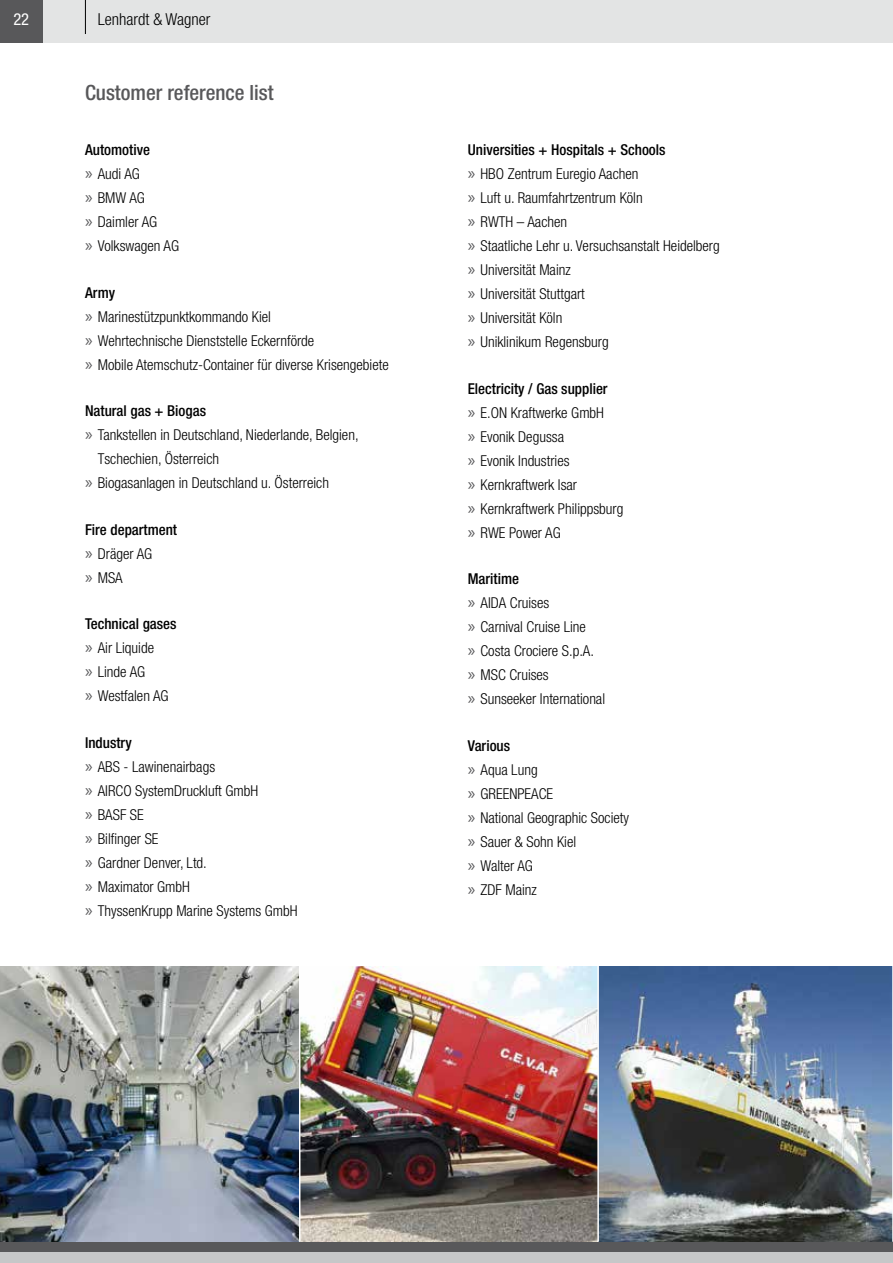
<style>
.page{position:relative;width:893px;height:1263px;background:#fff}
.page>*{position:absolute;margin:0;border:0;box-sizing:border-box;transform-origin:0 0}
.t1{font:500 condensed 21px "Helvetica Neue LT Std";color:#58585a}
.t2{font:300 condensed 16.5px "Helvetica Neue LT Std";color:#000}
.t3{font:condensed 16.5px "Helvetica Neue LT Std";color:#fff}
.t4{font:300 condensed 15px/24px "Helvetica Neue LT Std";color:#000}
.t5{font:500 condensed 15px/24px "Helvetica Neue LT Std";color:#000}
.s1{font-weight:500}
.s2{font-family:"Myriad Pro";font-weight:400;font-stretch:normal;font-size:18px;color:#58585a}
.s3{font-weight:300}
</style>
<div class="page">
<div style="left:0;top:0;width:893px;height:43px;background:#e3e4e4"></div>
<div style="left:0;top:0;width:43px;height:43px;background:#58585a"></div>
<hr style="left:85px;top:0;width:1px;height:34px;background:#000">
<div style="left:0;top:1242px;width:893px;height:10px;background:#58585a"></div>
<div style="left:0;top:1252px;width:893px;height:11px;background:#c6c7c8"></div>
<img style="left:0;top:966px;width:892px;height:276px">
<hr style="left:299px;top:960px;width:1px;height:282px;background:#fff">
<hr style="left:597px;top:960px;width:2px;height:282px;background:#fff">
<p class="t3" style="left:13px;top:10px;width:17px">22</p>
<p class="t2" style="left:98px;top:9px;width:114px">Lenhardt &amp; Wagner</p>
<h1 class="t1" style="left:85px;top:80px;width:190px">Customer reference list</h1>
<p class="t4" style="left:85px;top:138px;width:96px"><span class="s1">Automotive<br></span><span class="s2">»</span> Audi AG<br><span class="s2">»</span> BMW AG<br><span class="s2">»</span> Daimler AG<br><span class="s2">»</span> Volkswagen AG</p>
<p class="t4" style="left:85px;top:280px;width:305px"><span class="s1">Army<br></span><span class="s2">»</span> Marinestützpunktkommando Kiel<br><span class="s2">»</span> Wehrtechnische Dienststelle Eckernförde<br><span class="s2">»</span> Mobile Atemschutz-Container für diverse Krisengebiete</p>
<p class="t5" style="left:85px;top:399px;width:123px">Natural gas + Biogas</p>
<p class="t4" style="left:85px;top:423px;width:275px"><span class="s2">»</span> Tankstellen in Deutschland, Niederlande, Belgien,</p>
<p class="t4" style="left:98px;top:447px;width:123px">Tschechien, Österreich</p>
<p class="t4" style="left:85px;top:471px;width:245px"><span class="s2">»</span> Biogasanlagen in Deutschland u. Österreich</p>
<p class="t5" style="left:85px;top:517px;width:94px">Fire department <span class="s2">»</span> <span class="s3">Dräger AG<br></span><span class="s2">»</span> <span class="s3">MSA</span></p>
<p class="t4" style="left:85px;top:612px;width:93px"><span class="s1">Technical gases </span><span class="s2">»</span> Air Liquide<br><span class="s2">»</span> Linde AG<br><span class="s2">»</span> Westfalen AG</p>
<p class="t4" style="left:85px;top:730px;width:214px"><span class="s1">Industry<br></span><span class="s2">»</span> ABS - Lawinenairbags<br><span class="s2">»</span> AIRCO SystemDruckluft GmbH<br><span class="s2">»</span> BASF SE<br><span class="s2">»</span> Bilfinger SE<br><span class="s2">»</span> Gardner Denver, Ltd.<br><span class="s2">»</span> Maximator GmbH<br><span class="s2">»</span> ThyssenKrupp Marine Systems GmbH</p>
<p class="t4" style="left:468px;top:138px;width:254px"><span class="s1">Universities + Hospitals + Schools<br></span><span class="s2">»</span> HBO Zentrum Euregio Aachen<br><span class="s2">»</span> Luft u. Raumfahrtzentrum Köln<br><span class="s2">»</span> RWTH – Aachen<br><span class="s2">»</span> Staatliche Lehr u. Versuchsanstalt Heidelberg <span class="s2">»</span> Universität Mainz<br><span class="s2">»</span> Universität Stuttgart<br><span class="s2">»</span> Universität Köln<br><span class="s2">»</span> Uniklinikum Regensburg</p>
<p class="t4" style="left:468px;top:376px;width:157px"><span class="s1">Electricity / Gas supplier<br></span><span class="s2">»</span> E.ON Kraftwerke GmbH<br><span class="s2">»</span> Evonik Degussa<br><span class="s2">»</span> Evonik Industries<br><span class="s2">»</span> Kernkraftwerk Isar<br><span class="s2">»</span> Kernkraftwerk Philippsburg <span class="s2">»</span> RWE Power AG</p>
<p class="t4" style="left:468px;top:567px;width:139px"><span class="s1">Maritime<br></span><span class="s2">»</span> AIDA Cruises<br><span class="s2">»</span> Carnival Cruise Line<br><span class="s2">»</span> Costa Crociere S.p.A. <span class="s2">»</span> MSC Cruises<br><span class="s2">»</span> Sunseeker International</p>
<p class="t4" style="left:468px;top:733px;width:163px"><span class="s1">Various<br></span><span class="s2">»</span> Aqua Lung<br><span class="s2">»</span> GREENPEACE<br><span class="s2">»</span> National Geographic Society <span class="s2">»</span> Sauer &amp; Sohn Kiel<br><span class="s2">»</span> Walter AG<br><span class="s2">»</span> ZDF Mainz</p>
</div>
